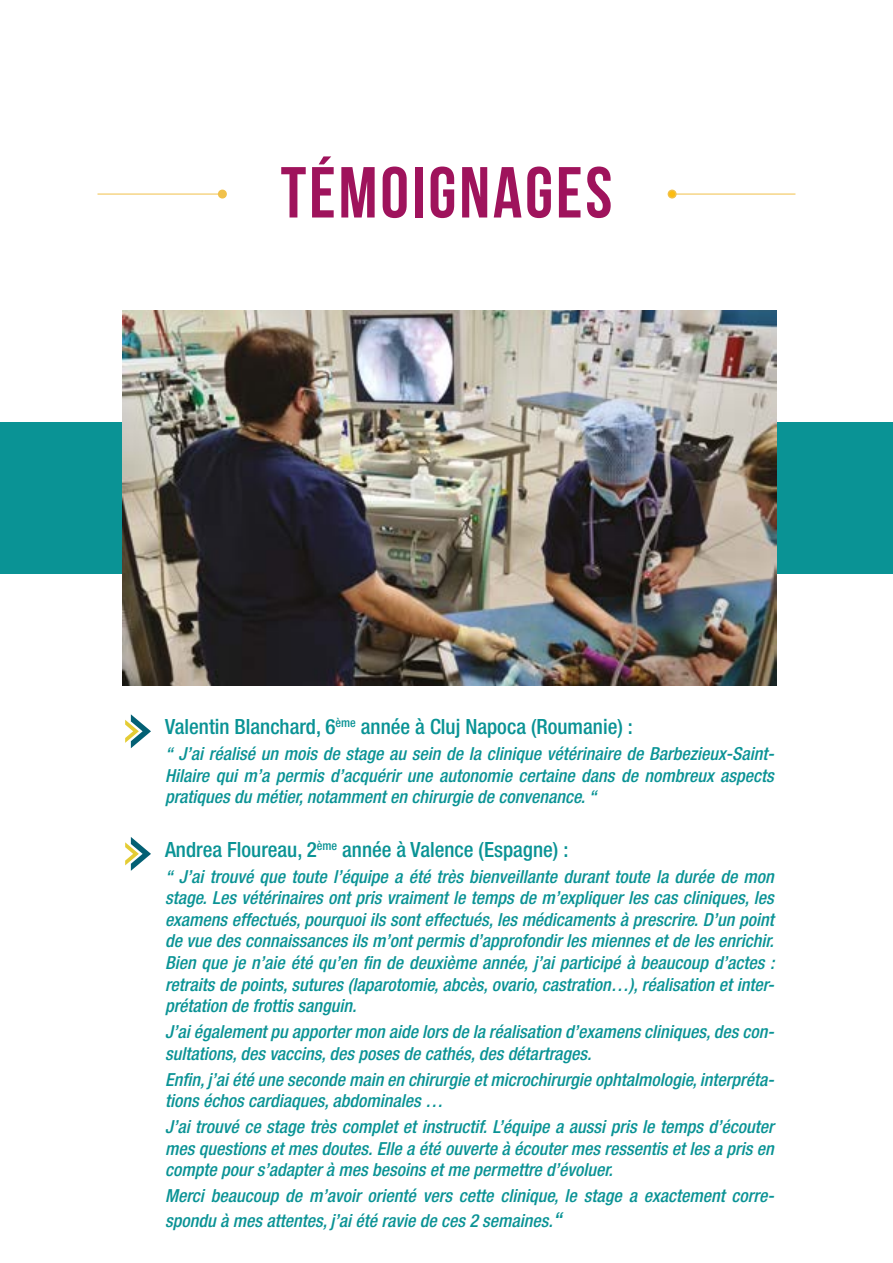
<style>
.page{position:relative;width:893px;height:1263px;background:#fff}
.page>*{position:absolute;margin:0;border:0;box-sizing:border-box;transform-origin:0 0}
.t1{font:700 72px "Bebas Neue";letter-spacing:.04em;color:#9f135c}
.t2{font:500 condensed 21px "Helvetica Neue LT Pro";color:#0a9395}
.t3{font:italic 500 condensed 18px/21.6px "Helvetica Neue LT Pro";color:#0a9395;text-align:justify}
.s1{font-size:21px}
</style>
<div class="page">
<div style="left:0;top:422px;width:893px;height:152px;background:#0a9395"></div>
<img style="left:123px;top:311px;width:653px;height:374px">
<hr style="left:98px;top:194px;width:122px;height:1px;background:#f1c14a">
<div style="left:219px;top:190px;width:7px;height:8px;background:#f1c14a;border-radius:50%"></div>
<div style="left:218px;top:190px;width:9px;height:9px;border:2px solid #f1c14a;border-radius:50%"></div>
<svg style="left:125px;top:714px;width:26px;height:34px"></svg>
<svg style="left:125px;top:837px;width:26px;height:34px"></svg>
<hr style="left:672px;top:194px;width:123px;height:1px;background:#f1c14a">
<div style="left:668px;top:190px;width:8px;height:8px;background:#fcbc0f;border-radius:50%"></div>
<div style="left:668px;top:190px;width:9px;height:9px;border:2px solid #f1c14a;border-radius:50%"></div>
<h1 class="t1" style="left:281px;top:153px;width:333px">TÉMOIGNAGES</h1>
<p class="t2" style="left:165px;top:714px;width:469px">Valentin Blanchard, 6<sup>ème</sup> année à Cluj Napoca (Roumanie) :</p>
<p class="t3" style="left:165px;top:743px;width:611px">“ J’ai réalisé un mois de stage au sein de la clinique vétérinaire de Barbezieux-Saint-Hilaire qui m’a permis d’acquérir une autonomie certaine dans de nombreux aspects pratiques du métier, notamment en chirurgie de convenance. “</p>
<p class="t2" style="left:165px;top:837px;width:405px">Andrea Floureau, 2<sup>ème</sup> année à Valence (Espagne) :</p>
<p class="t3" style="left:165px;top:866px;width:611px">“ J’ai trouvé que toute l’équipe a été très bienveillante durant toute la durée de mon stage. Les vétérinaires ont pris vraiment le temps de m’expliquer les cas cliniques, les examens effectués, pourquoi ils sont effectués, les médicaments à prescrire. D’un point de vue des connaissances ils m’ont permis d’approfondir les miennes et de les enrichir.<br>Bien que je n’aie été qu’en fin de deuxième année, j’ai participé à beaucoup d’actes : retraits de points, sutures (laparotomie, abcès, ovario, castration…), réalisation et inter&shy;prétation de frottis sanguin.</p>
<p class="t3" style="left:165px;top:1021px;width:611px">J’ai également pu apporter mon aide lors de la réalisation d’examens cliniques, des con&shy;sultations, des vaccins, des poses de cathés, des détartrages.</p>
<p class="t3" style="left:165px;top:1068px;width:611px">Enfin, j’ai été une seconde main en chirurgie et microchirurgie ophtalmologie, interpréta&shy;tions échos cardiaques, abdominales …</p>
<p class="t3" style="left:165px;top:1116px;width:610px">J’ai trouvé ce stage très complet et instructif. L’équipe a aussi pris le temps d’écouter mes questions et mes doutes. Elle a été ouverte à écouter mes ressentis et les a pris en compte pour s’adapter à mes besoins et me permettre d’évoluer.</p>
<p class="t3" style="left:165px;top:1183px;width:611px;line-height:25.2px">Merci beaucoup de m’avoir orienté vers cette clinique, le stage a exactement corre&shy;spondu à mes attentes, j’ai été ravie de ces 2 semaines.<span class="s1">“</span></p>
</div>
